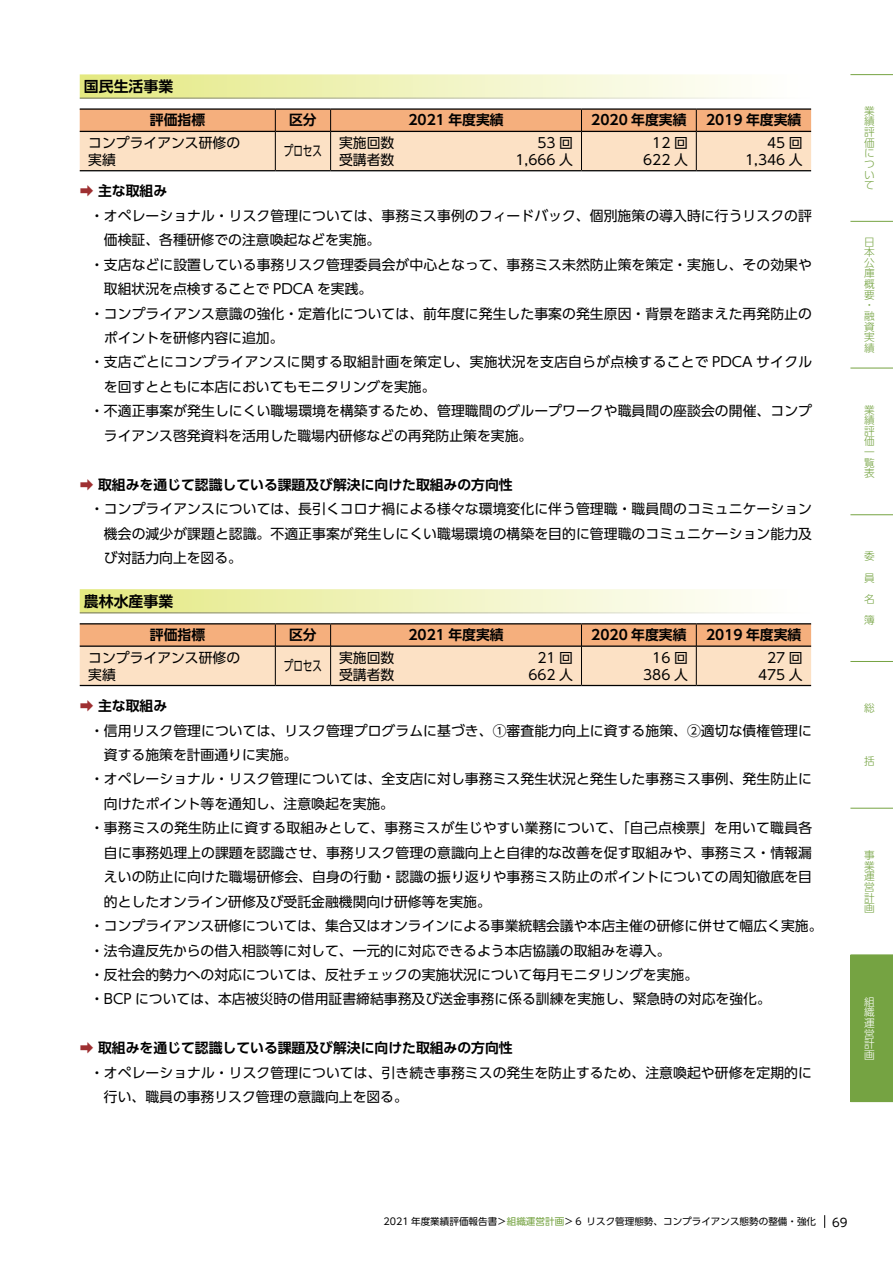
<style>
.page{position:relative;width:893px;height:1263px;background:#fff}
.page>*{position:absolute;margin:0;border:0;box-sizing:border-box;transform-origin:0 0}
.t1{font:700 14.85px "UD Shin Go Pr 6 N De";color:#000}
.t2{font:13.8px/17px "UD Shin Go Pr 6 N";letter-spacing:.005em;color:#000;text-align:right}
.t3{font:700 13.8px "UD Shin Go Pr 6 N De";color:#000}
.t4{font:13.8px "UD Shin Go Pr 6 N";letter-spacing:.005em;color:#000;scale:.69 1}
.t5{font:11.7px "UD Shin Go Pr 6 N";color:#000}
.t6{font:300 10.65px/10.6px "UD Shin Go Pr 6 N";color:#75a342;text-align:justify}
.t7{font:300 10.65px/10.6px "UD Shin Go Pr 6 N";color:#fff;text-align:justify}
.t8{font:9.6px "UD Shin Go Pr 6 N";color:#000}
.s1{color:#9e2f31}
.s2{color:#75a342}
</style>
<div class="page">
<svg style="left:824px;top:1215px;width:1px;height:13px"></svg>
<div style="left:850px;top:955px;width:43px;height:146px;background:#75a342"></div>
<hr style="left:850px;top:74px;width:43px;height:1px;background:#75a342">
<hr style="left:850px;top:221px;width:43px;height:1px;background:#75a342">
<hr style="left:850px;top:368px;width:43px;height:1px;background:#75a342">
<hr style="left:850px;top:514px;width:43px;height:1px;background:#75a342">
<hr style="left:850px;top:661px;width:43px;height:1px;background:#75a342">
<hr style="left:850px;top:808px;width:43px;height:1px;background:#75a342">
<hr style="left:850px;top:1101px;width:43px;height:1px;background:#75a342">
<div style="left:80px;top:74px;width:732px;height:24px;background:linear-gradient(to right,#e4e984,#fff)"></div>
<div style="left:80px;top:589px;width:732px;height:23px;background:linear-gradient(to right,#e4e984,#fff)"></div>
<hr style="left:80px;top:108px;width:195px;height:2px;background:#000">
<hr style="left:275px;top:108px;width:56px;height:2px;background:#000">
<hr style="left:331px;top:108px;width:250px;height:2px;background:#000">
<hr style="left:581px;top:108px;width:115px;height:2px;background:#000">
<hr style="left:696px;top:108px;width:115px;height:2px;background:#000">
<svg style="left:80px;top:109px;width:731px;height:62px;background:#edc4a2"></svg>
<hr style="left:275px;top:131px;width:1px;height:39px;background:#000">
<hr style="left:330px;top:131px;width:1px;height:39px;background:#000">
<hr style="left:581px;top:131px;width:1px;height:39px;background:#000">
<hr style="left:696px;top:131px;width:1px;height:39px;background:#000">
<hr style="left:80px;top:623px;width:195px;height:1px;background:#000">
<hr style="left:275px;top:623px;width:56px;height:1px;background:#000">
<hr style="left:331px;top:623px;width:250px;height:1px;background:#000">
<hr style="left:581px;top:623px;width:115px;height:1px;background:#000">
<hr style="left:696px;top:623px;width:115px;height:1px;background:#000">
<hr style="left:80px;top:685px;width:195px;height:1px;background:#000">
<hr style="left:275px;top:685px;width:56px;height:1px;background:#000">
<hr style="left:331px;top:685px;width:250px;height:1px;background:#000">
<hr style="left:581px;top:685px;width:115px;height:1px;background:#000">
<hr style="left:696px;top:685px;width:115px;height:1px;background:#000">
<svg style="left:80px;top:624px;width:731px;height:61px;background:#f1c8a5"></svg>
<hr style="left:275px;top:646px;width:1px;height:39px;background:#000">
<hr style="left:330px;top:646px;width:1px;height:39px;background:#000">
<hr style="left:581px;top:646px;width:1px;height:39px;background:#000">
<hr style="left:696px;top:646px;width:1px;height:39px;background:#000">
<p class="t1" style="left:84px;top:74px;width:91px">国民生活事業</p>
<p class="t3" style="left:150px;top:109px;width:57px">評価指標</p>
<p class="t3" style="left:289px;top:109px;width:29px">区分</p>
<p class="t3" style="left:408px;top:109px;width:97px">2021 年度実績</p>
<p class="t3" style="left:591px;top:109px;width:97px">2020 年度実績</p>
<p class="t3" style="left:706px;top:109px;width:97px">2019 年度実績</p>
<p class="t2" style="left:88px;top:134px;width:154px;text-align:left">コンプライアンス研修の実績</p>
<p class="t4" style="left:284px;top:140px;width:57px">プロセス</p>
<p class="t2" style="left:339px;top:134px;width:57px">実施回数</p>
<p class="t2" style="left:537px;top:134px;width:37px">53 回</p>
<p class="t2" style="left:339px;top:151px;width:57px">受講者数</p>
<p class="t2" style="left:515px;top:151px;width:59px">1,666 人</p>
<p class="t2" style="left:643px;top:134px;width:46px">12 回<br>622 人</p>
<p class="t2" style="left:745px;top:134px;width:59px">45 回<br>1,346 人</p>
<p class="t3" style="left:80px;top:180px;width:89px"><span class="s1">➡</span> 主な取組み</p>
<p class="t2" style="left:90px;top:207px;width:723px">・オペレーショナル・リスク管理については、事務ミス事例のフィードバック、個別施策の導入時に行うリスクの評</p>
<p class="t2" style="left:104px;top:231px;width:278px">価検証、各種研修での注意喚起などを実施。</p>
<p class="t2" style="left:90px;top:256px;width:723px">・支店などに設置している事務リスク管理委員会が中心となって、事務ミス未然防止策を策定・実施し、その効果や</p>
<p class="t2" style="left:104px;top:280px;width:270px">取組状況を点検することで PDCA を実践。</p>
<p class="t2" style="left:90px;top:304px;width:723px">・コンプライアンス意識の強化・定着化については、前年度に発生した事案の発生原因・背景を踏まえた再発防止の</p>
<p class="t2" style="left:104px;top:329px;width:181px">ポイントを研修内容に追加。</p>
<p class="t2" style="left:90px;top:353px;width:724px">・支店ごとにコンプライアンスに関する取組計画を策定し、実施状況を支店自らが点検することで PDCA サイクル</p>
<p class="t2" style="left:104px;top:378px;width:333px">を回すとともに本店においてもモニタリングを実施。</p>
<p class="t2" style="left:90px;top:402px;width:723px">・不適正事案が発生しにくい職場環境を構築するため、管理職間のグループワークや職員間の座談会の開催、コンプ</p>
<p class="t2" style="left:104px;top:427px;width:430px">ライアンス啓発資料を活用した職場内研修などの再発防止策を実施。</p>
<p class="t3" style="left:80px;top:473px;width:434px"><span class="s1">➡</span> 取組みを通じて認識している課題及び解決に向けた取組みの方向性</p>
<p class="t2" style="left:104px;top:496px;width:710px;line-height:24.5px;text-align:justify;text-indent:-14px">・コンプライアンスについては、長引くコロナ禍による様々な環境変化に伴う管理職・職員間のコミュニケーション機会の減少が課題と認識。不適正事案が発生しにくい職場環境の構築を目的に管理職のコミュニケーション能力及び対話力向上を図る。</p>
<p class="t1" style="left:84px;top:589px;width:91px">農林水産事業</p>
<p class="t3" style="left:150px;top:624px;width:57px">評価指標</p>
<p class="t3" style="left:289px;top:624px;width:29px">区分</p>
<p class="t3" style="left:408px;top:624px;width:97px">2021 年度実績</p>
<p class="t3" style="left:591px;top:624px;width:97px">2020 年度実績</p>
<p class="t3" style="left:706px;top:624px;width:97px">2019 年度実績</p>
<p class="t2" style="left:88px;top:648px;width:154px;text-align:left">コンプライアンス研修の実績</p>
<p class="t4" style="left:284px;top:655px;width:57px">プロセス</p>
<p class="t2" style="left:339px;top:648px;width:57px">実施回数</p>
<p class="t2" style="left:537px;top:648px;width:37px">21 回</p>
<p class="t2" style="left:339px;top:665px;width:57px">受講者数</p>
<p class="t2" style="left:528px;top:665px;width:46px">662 人</p>
<p class="t2" style="left:643px;top:648px;width:46px">16 回<br>386 人</p>
<p class="t2" style="left:758px;top:648px;width:46px">27 回<br>475 人</p>
<p class="t3" style="left:80px;top:695px;width:89px"><span class="s1">➡</span> 主な取組み</p>
<p class="t2" style="left:90px;top:721px;width:723px">・信用リスク管理については、リスク管理プログラムに基づき、①審査能力向上に資する施策、②適切な債権管理に</p>
<p class="t2" style="left:104px;top:746px;width:195px">資する施策を計画通りに実施。</p>
<p class="t2" style="left:90px;top:770px;width:723px">・オペレーショナル・リスク管理については、全支店に対し事務ミス発生状況と発生した事務ミス事例、発生防止に</p>
<p class="t2" style="left:104px;top:795px;width:292px">向けたポイント等を通知し、注意喚起を実施。</p>
<p class="t2" style="left:90px;top:819px;width:724px">・事務ミスの発生防止に資する取組みとして、事務ミスが生じやすい業務について、「自己点検票」を用いて職員各</p>
<p class="t2" style="left:104px;top:844px;width:710px">自に事務処理上の課題を認識させ、事務リスク管理の意識向上と自律的な改善を促す取組みや、事務ミス・情報漏</p>
<p class="t2" style="left:104px;top:868px;width:710px">えいの防止に向けた職場研修会、自身の行動・認識の振り返りや事務ミス防止のポイントについての周知徹底を目</p>
<p class="t2" style="left:104px;top:892px;width:388px">的としたオンライン研修及び受託金融機関向け研修等を実施。</p>
<p class="t2" style="left:90px;top:917px;width:734px">・コンプライアンス研修については、集合又はオンラインによる事業統轄会議や本店主催の研修に併せて幅広く実施。</p>
<p class="t2" style="left:90px;top:941px;width:582px">・法令違反先からの借入相談等に対して、一元的に対応できるよう本店協議の取組みを導入。</p>
<p class="t2" style="left:90px;top:966px;width:610px">・反社会的勢力への対応については、反社チェックの実施状況について毎月モニタリングを実施。</p>
<p class="t2" style="left:90px;top:990px;width:682px">・BCP については、本店被災時の借用証書締結事務及び送金事務に係る訓練を実施し、緊急時の対応を強化。</p>
<p class="t3" style="left:80px;top:1037px;width:434px"><span class="s1">➡</span> 取組みを通じて認識している課題及び解決に向けた取組みの方向性</p>
<p class="t2" style="left:104px;top:1060px;width:710px;line-height:24.5px;text-align:left;text-indent:-14px">・オペレーショナル・リスク管理については、引き続き事務ミスの発生を防止するため、注意喚起や研修を定期的に行い、職員の事務リスク管理の意識向上を図る。</p>
<p class="t6" style="left:864px;top:105px;width:12px">業績評価について</p>
<p class="t6" style="left:864px;top:236px;width:12px;text-align:left">日本公庫概要・融資実績</p>
<p class="t6" style="left:864px;top:404px;width:12px">業績評価一覧表</p>
<p class="t6" style="left:864px;top:545px;width:12px;line-height:21.3px">委員名簿</p>
<p class="t6" style="left:864px;top:702px;width:12px">総</p>
<p class="t6" style="left:864px;top:756px;width:12px">括</p>
<p class="t6" style="left:864px;top:849px;width:12px">事業運営計画</p>
<p class="t7" style="left:864px;top:996px;width:12px">組織運営計画</p>
<p class="t8" style="left:383px;top:1214px;width:434px">2021 年度業績評価報告書＞<span class="s2">組織運営計画</span>＞６ リスク管理態勢、コンプライアンス態勢の整備・強化</p>
<p class="t5" style="left:832px;top:1212px;width:17px">69</p>
</div>
